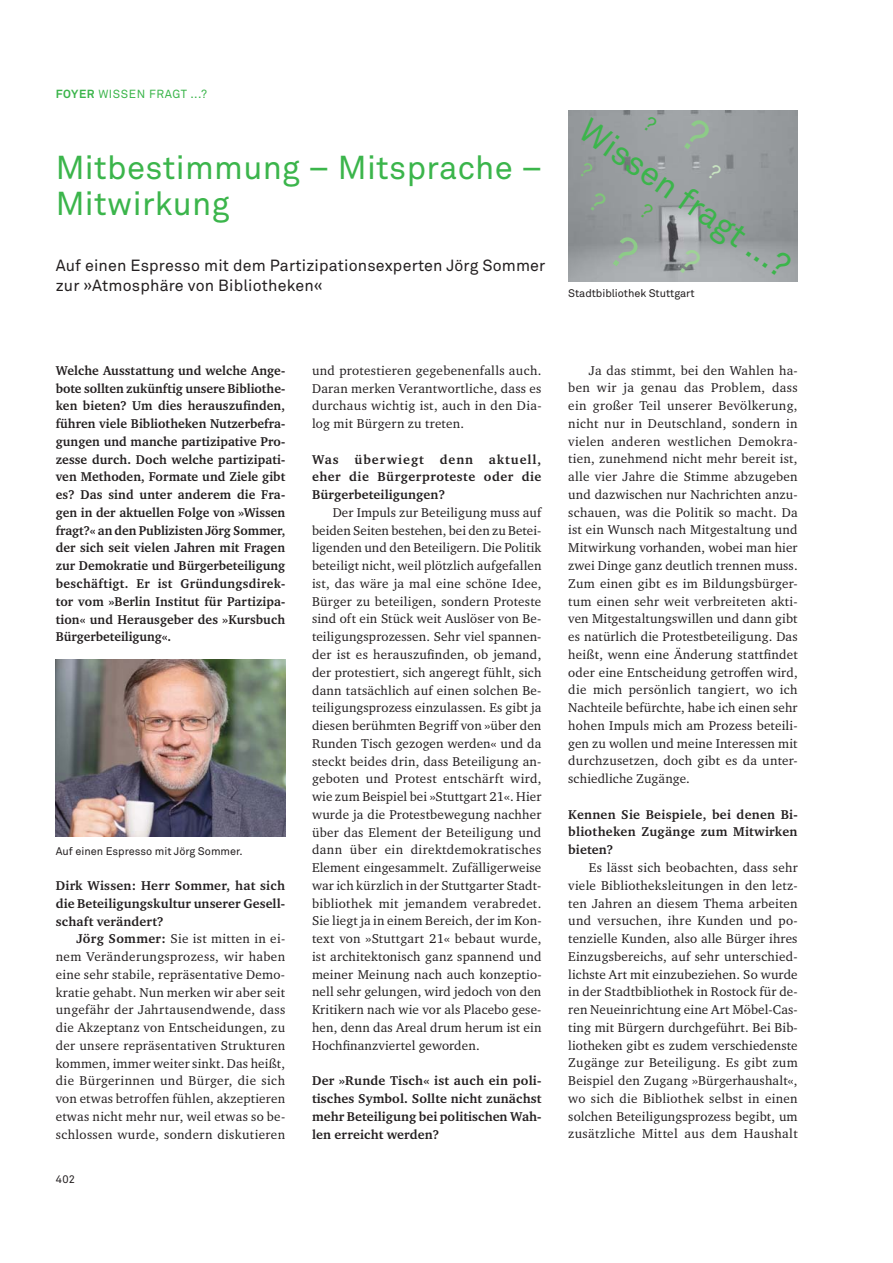
<style>
.page{position:relative;width:893px;height:1263px;background:#fff}
.page>*{position:absolute;margin:0;border:0;box-sizing:border-box;transform-origin:0 0}
.t1{font:33.6px "Akkurat Pro";color:#3bb54b}
.t2{font:32.85px/35.5px "Akkurat Pro";letter-spacing:.01em;color:#3bb54b}
.t3{font:16.05px/20.4px "Akkurat Pro";letter-spacing:.01em;color:#231f20}
.t4{font:13.05px/17.7px "Charter ITC Pro";letter-spacing:.02em;color:#231f20;text-align:justify}
.t5{font:700 13.05px/17.7px "Charter ITC Pro";letter-spacing:.01em;color:#231f20;text-align:justify}
.t6{font:11.7px "Akkurat Pro";letter-spacing:.05em;color:#3bb54b}
.t7{font:10.95px "Akkurat Pro";letter-spacing:-.005em;color:#231f20}
.s1{font-weight:700}
</style>
<div class="page">
<img style="left:56px;top:659px;width:229px;height:178px">
<img style="left:568px;top:111px;width:229px;height:171px">
<svg style="left:587px;top:191px;width:20px;height:22px"></svg>
<svg style="left:678px;top:117px;width:34px;height:37px"></svg>
<svg style="left:607px;top:234px;width:34px;height:37px"></svg>
<svg style="left:638px;top:202px;width:16px;height:18px"></svg>
<svg style="left:706px;top:164px;width:16px;height:17px"></svg>
<svg style="left:642px;top:115px;width:16px;height:17px"></svg>
<svg style="left:578px;top:161px;width:16px;height:17px"></svg>
<svg style="left:675px;top:247px;width:27px;height:29px"></svg>
<p class="t6" style="left:56px;top:89px;width:153px"><span class="s1">FOYER</span> WISSEN FRAGT ...?</p>
<h2 class="t2" style="left:56px;top:154px;width:488px">Mitbestimmung – Mitsprache –<br>Mitwirkung</h2>
<p class="t3" style="left:56px;top:257px;width:491px">Auf einen Espresso mit dem Partizipationsexperten Jörg Sommer zur »Atmosphäre von Bibliotheken«</p>
<h1 class="t1" style="left:591px;top:116px;width:250px;rotate:35deg">Wissen fragt ...?</h1>
<p class="t7" style="left:568px;top:289px;width:128px">Stadtbibliothek Stuttgart</p>
<p class="t5" style="left:56px;top:362px;width:231px">Welche Ausstattung und welche Ange&shy;bote sollten zukünftig unsere Bibliothe&shy;ken bieten? Um dies herauszufinden, führen viele Bibliotheken Nutzerbefra&shy;gungen und manche partizipative Pro&shy;zesse durch. Doch welche partizipati&shy;ven Methoden, Formate und Ziele gibt es? Das sind unter anderem die Fra&shy;gen in der aktuellen Folge von »Wissen fragt?« an den Publizisten Jörg Sommer, der sich seit vielen Jahren mit Fragen zur Demokratie und Bürgerbeteiligung beschäftigt. Er ist Gründungsdirek&shy;tor vom »Berlin Institut für Partizipa&shy;tion« und Herausgeber des »Kursbuch Bürgerbeteiligung«.</p>
<p class="t7" style="left:56px;top:847px;width:188px">Auf einen Espresso mit Jörg Sommer.</p>
<p class="t5" style="left:56px;top:877px;width:231px">Dirk Wissen: Herr Sommer, hat sich die Beteiligungskultur unserer Gesell&shy;schaft verändert?</p>
<p class="t4" style="left:56px;top:931px;width:231px;text-indent:21px"><span class="s1">Jörg Sommer:</span> Sie ist mitten in ei&shy;nem Veränderungsprozess, wir haben eine sehr stabile, repräsentative Demo&shy;kratie gehabt. Nun merken wir aber seit ungefähr der Jahrtausendwende, dass die Akzeptanz von Entscheidungen, zu der unsere repräsentativen Strukturen kommen, immer weiter sinkt. Das heißt, die Bürgerinnen und Bürger, die sich von etwas betroffen fühlen, akzeptieren etwas nicht mehr nur, weil etwas so be&shy;schlossen wurde, sondern diskutieren</p>
<p class="t7" style="left:56px;top:1175px;width:21px">402</p>
<p class="t4" style="left:312px;top:362px;width:231px">und protestieren gegebenenfalls auch.<br>Daran merken Verantwortliche, dass es durchaus wichtig ist, auch in den Dia&shy;log mit Bürgern zu treten.</p>
<p class="t5" style="left:312px;top:451px;width:231px">Was überwiegt denn aktuell, eher die Bürgerproteste oder die Bürgerbeteiligungen?</p>
<p class="t4" style="left:312px;top:504px;width:231px;text-indent:21px">Der Impuls zur Beteiligung muss auf beiden Seiten bestehen, bei den zu Betei&shy;ligenden und den Beteiligern. Die Politik beteiligt nicht, weil plötzlich aufgefallen ist, das wäre ja mal eine schöne Idee, Bürger zu beteiligen, sondern Proteste sind oft ein Stück weit Auslöser von Be&shy;teiligungsprozessen. Sehr viel spannen&shy;der ist es herauszufinden, ob jemand, der protestiert, sich angeregt fühlt, sich dann tatsächlich auf einen solchen Be&shy;teiligungsprozess einzulassen. Es gibt ja diesen berühmten Begriff von »über den Runden Tisch gezogen werden« und da steckt beides drin, dass Beteiligung an&shy;geboten und Protest entschärft wird, wie zum Beispiel bei »Stuttgart 21«. Hier wurde ja die Protestbewegung nachher über das Element der Beteiligung und dann über ein direktdemokratisches Element eingesammelt. Zufälligerweise war ich kürzlich in der Stuttgarter Stadt&shy;bibliothek mit jemandem verabredet.<br>Sie liegt ja in einem Bereich, der im Kon&shy;text von »Stuttgart 21« bebaut wurde, ist architektonisch ganz spannend und meiner Meinung nach auch konzeptio&shy;nell sehr gelungen, wird jedoch von den Kritikern nach wie vor als Placebo gese&shy;hen, denn das Areal drum herum ist ein Hochfinanzviertel geworden.</p>
<p class="t5" style="left:312px;top:1073px;width:231px">Der »Runde Tisch« ist auch ein poli&shy;tisches Symbol. Sollte nicht zunächst mehr Beteiligung bei politischen Wah&shy;len erreicht werden?</p>
<p class="t4" style="left:568px;top:362px;width:231px;text-indent:21px">Ja das stimmt, bei den Wahlen ha&shy;ben wir ja genau das Problem, dass ein großer Teil unserer Bevölkerung, nicht nur in Deutschland, sondern in vielen anderen westlichen Demokra&shy;tien, zunehmend nicht mehr bereit ist, alle vier Jahre die Stimme abzugeben und dazwischen nur Nachrichten anzu&shy;schauen, was die Politik so macht. Da ist ein Wunsch nach Mitgestaltung und Mitwirkung vorhanden, wobei man hier zwei Dinge ganz deutlich trennen muss.<br>Zum einen gibt es im Bildungsbürger&shy;tum einen sehr weit verbreiteten akti&shy;ven Mitgestaltungswillen und dann gibt es natürlich die Protestbeteiligung. Das heißt, wenn eine Änderung stattfindet oder eine Entscheidung getroffen wird, die mich persönlich tangiert, wo ich Nachteile befürchte, habe ich einen sehr hohen Impuls mich am Prozess beteili&shy;gen zu wollen und meine Interessen mit durchzusetzen, doch gibt es da unter&shy;schiedliche Zugänge.</p>
<p class="t5" style="left:568px;top:806px;width:231px">Kennen Sie Beispiele, bei denen Bi&shy;bliotheken Zugänge zum Mitwirken bieten?</p>
<p class="t4" style="left:568px;top:859px;width:231px;text-indent:21px">Es lässt sich beobachten, dass sehr viele Bibliotheksleitungen in den letz&shy;ten Jahren an diesem Thema arbeiten und versuchen, ihre Kunden und po&shy;tenzielle Kunden, also alle Bürger ihres Einzugsbereichs, auf sehr unterschied&shy;lichste Art mit einzubeziehen. So wurde in der Stadtbibliothek in Rostock für de&shy;ren Neueinrichtung eine Art Möbel-Cas&shy;ting mit Bürgern durchgeführt. Bei Bib&shy;liotheken gibt es zudem verschiedenste Zugänge zur Beteiligung. Es gibt zum Beispiel den Zugang »Bürgerhaushalt«, wo sich die Bibliothek selbst in einen solchen Beteiligungsprozess begibt, um zusätzliche Mittel aus dem Haushalt</p>
</div>
